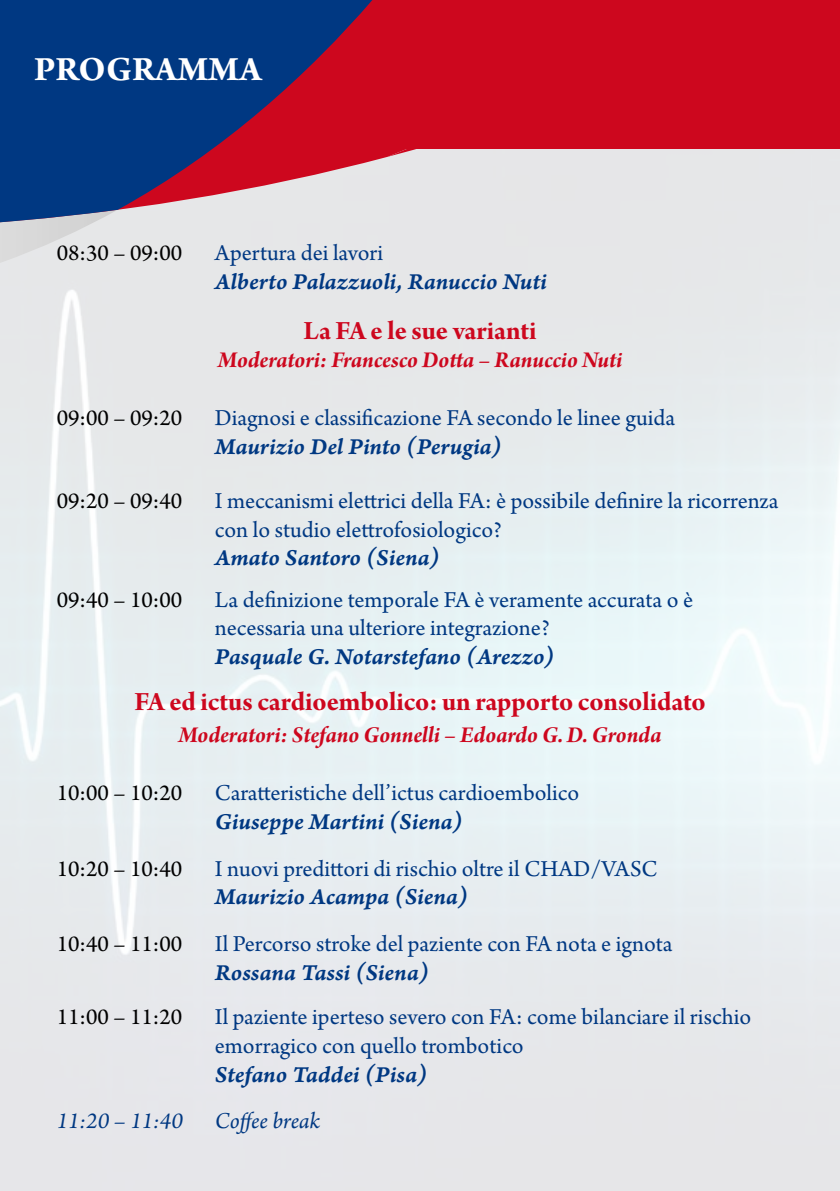
<style>
.page{position:relative;width:840px;height:1191px;background:#fff}
.page>*{position:absolute;margin:0;border:0;box-sizing:border-box;transform-origin:0 0}
.t1{font:700 36px "Arno Pro";letter-spacing:.005em;color:#fff}
.t2{font:28px "Arno Pro Bold Subhead";letter-spacing:-.005em;color:#cd071e}
.t3{font:24px/28.8px "Arno Pro";color:#003882}
.t4{font:24px "Arno Pro Smbd Italic Caption";letter-spacing:-.005em;color:#003882}
.t5{font:24px "Arno Pro";color:#000}
.t6{font:24px "Arno Pro Bold Italic Subhead";letter-spacing:-.005em;color:#cd071e}
.t7{font:italic 24px "Arno Pro";color:#003882}
</style>
<div class="page">
<svg style="left:0;top:0;width:839px;height:225px;background:#d55363"></svg>
<svg style="left:0;top:0;width:372px;height:222px;background:#454077"></svg>
<h1 class="t1" style="left:34px;top:48px;width:229px">PROGRAMMA</h1>
<p class="t5" style="left:57px;top:239px;width:127px">08:30 – 09:00</p>
<p class="t3" style="left:215px;top:240px;width:170px">Apertura dei lavori</p>
<p class="t4" style="left:215px;top:267px;width:333px">Alberto Palazzuoli, Ranuccio Nuti</p>
<p class="t2" style="left:303px;top:314px;width:234px">La FA e le sue varianti</p>
<p class="t6" style="left:218px;top:346px;width:405px">Moderatori: Francesco Dotta – Ranuccio Nuti</p>
<p class="t5" style="left:57px;top:404px;width:127px">09:00 – 09:20</p>
<p class="t3" style="left:215px;top:405px;width:461px">Diagnosi e classificazione FA secondo le linee guida</p>
<p class="t4" style="left:215px;top:431px;width:288px">Maurizio Del Pinto (Perugia)</p>
<p class="t5" style="left:57px;top:487px;width:127px">09:20 – 09:40</p>
<p class="t3" style="left:215px;top:487px;width:565px">I meccanismi elettrici della FA: è possibile definire la ricorrenza con lo studio elettrofosiologico?</p>
<p class="t4" style="left:215px;top:543px;width:226px">Amato Santoro (Siena)</p>
<p class="t5" style="left:57px;top:586px;width:127px">09:40 – 10:00</p>
<p class="t3" style="left:215px;top:587px;width:479px;line-height:28px">La definizione temporale FA è veramente accurata o è necessaria una ulteriore integrazione?</p>
<p class="t4" style="left:215px;top:642px;width:340px">Pasquale G. Notarstefano (Arezzo)</p>
<p class="t2" style="left:134px;top:686px;width:572px">FA ed ictus cardioembolico: un rapporto consolidato</p>
<p class="t6" style="left:178px;top:721px;width:484px">Moderatori: Stefano Gonnelli – Edoardo G. D. Gronda</p>
<p class="t5" style="left:57px;top:779px;width:127px">10:00 – 10:20</p>
<p class="t3" style="left:215px;top:779px;width:365px">Caratteristiche dell’ictus cardioembolico</p>
<p class="t4" style="left:215px;top:806px;width:249px">Giuseppe Martini (Siena)</p>
<p class="t5" style="left:57px;top:854px;width:127px">10:20 – 10:40</p>
<p class="t3" style="left:215px;top:855px;width:444px">I nuovi predittori di rischio oltre il CHAD/VASC</p>
<p class="t4" style="left:215px;top:882px;width:254px">Maurizio Acampa (Siena)</p>
<p class="t5" style="left:57px;top:930px;width:127px">10:40 – 11:00</p>
<p class="t3" style="left:215px;top:931px;width:459px">Il Percorso stroke del paziente con FA nota e ignota</p>
<p class="t4" style="left:215px;top:957px;width:215px">Rossana Tassi (Siena)</p>
<p class="t5" style="left:57px;top:1003px;width:127px">11:00 – 11:20</p>
<p class="t3" style="left:215px;top:1003px;width:537px">Il paziente iperteso severo con FA: come bilanciare il rischio emorragico con quello trombotico</p>
<p class="t4" style="left:215px;top:1059px;width:213px">Stefano Taddei (Pisa)</p>
<p class="t7" style="left:57px;top:1107px;width:127px">11:20 – 11:40</p>
<p class="t7" style="left:215px;top:1107px;width:106px">Coffee break</p>
</div>
